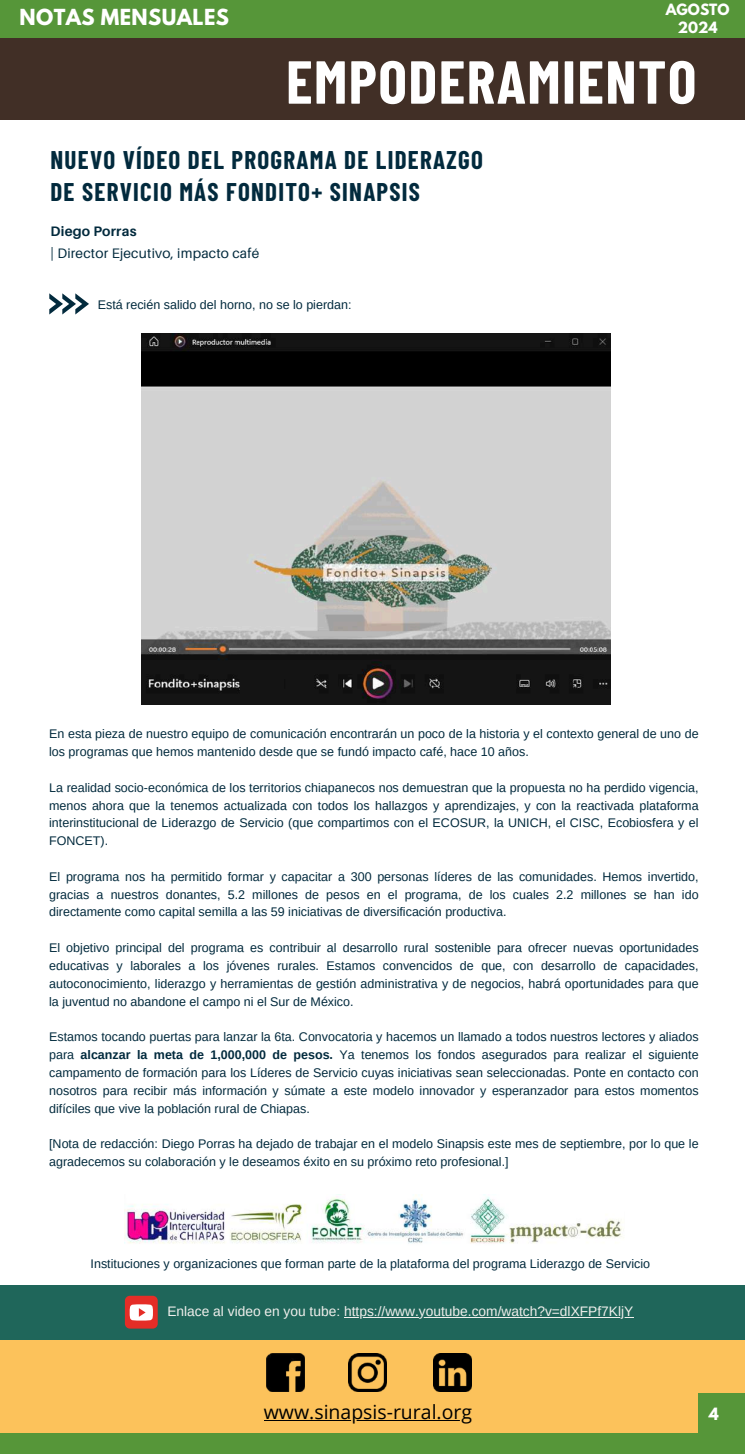
<style>
.page{position:relative;width:745px;height:1454px;background:#fff}
.page>*{position:absolute;margin:0;border:0;box-sizing:border-box;transform-origin:0 0}
.t1{font:700 60.5px "Barlow Condensed";letter-spacing:.025em;color:#fff}
.t2{font:700 25px/31.9px "Barlow Condensed";letter-spacing:.05em;color:#022a3d}
.t3{font:700 19.62px "League Spartan";letter-spacing:.02em;color:#fff}
.t4{font:19.5px "Open Sans";color:#000}
.t5{font:700 15px "League Spartan";color:#fff}
.t6{font:13.75px "Arimo";color:#f0efec}
.t7{font:13.75px "Aileron";letter-spacing:.015em;color:#022a3d}
.t8{font:700 13.75px "Aileron";letter-spacing:.015em;color:#022a3d}
.t9{font:700 13.75px "League Spartan";color:#fff}
.t10{font:12.5px/17.8px "Arimo";color:#022a3d;text-align:justify}
.s1{font-weight:700}
</style>
<div class="page">
<div style="left:0;top:0;width:744px;height:38px;background:#569639"></div>
<svg style="left:49px;top:293px;width:40px;height:21px"></svg>
<div style="left:0;top:38px;width:744px;height:81px;background:#412f26"></div>
<div style="left:0;top:1284px;width:744px;height:99px;background:#1f665a"></div>
<div style="left:0;top:1339px;width:744px;height:109px;background:#fcc25b"></div>
<div style="left:0;top:1433px;width:744px;height:20px;background:#569639"></div>
<div style="left:697px;top:1392px;width:47px;height:48px;background:#569639"></div>
<img style="left:348px;top:1353px;width:38px;height:38px">
<img style="left:433px;top:1353px;width:39px;height:38px">
<img style="left:266px;top:1353px;width:38px;height:38px">
<div style="left:125px;top:1295px;width:33px;height:33px;background:#e52d27;border-radius:5px"></div>
<svg style="left:130px;top:1304px;width:23px;height:16px"></svg>
<img style="left:124px;top:1194px;width:498px;height:50px">
<img style="left:141px;top:333px;width:469px;height:371px">
<div style="left:240px;top:667px;width:43px;height:32px;background:#141414"></div>
<hr style="left:264px;top:1419px;width:208px;height:1px;background:#000">
<hr style="left:344px;top:1316px;width:289px;height:1px;background:#f0efec">
<h3 class="t3" style="left:20px;top:7px;width:211px">NOTAS MENSUALES</h3>
<p class="t9" style="left:665px;top:3px;width:65px">AGOSTO</p>
<p class="t9" style="left:677px;top:20px;width:41px">2024</p>
<h1 class="t1" style="left:286px;top:43px;width:412px">EMPODERAMIENTO</h1>
<h2 class="t2" style="left:50px;top:143px;width:433px">NUEVO VÍDEO DEL PROGRAMA DE LIDERAZGO<br>DE SERVICIO MÁS FONDITO+ SINAPSIS</h2>
<p class="t8" style="left:50px;top:222px;width:87px">Diego Porras</p>
<p class="t7" style="left:50px;top:245px;width:210px">| Director Ejecutivo, impacto café</p>
<p class="t10" style="left:98px;top:295px;width:255px">Está recién salido del horno, no se lo pierdan:</p>
<p class="t10" style="left:49px;top:725px;width:650px">En esta pieza de nuestro equipo de comunicación encontrarán un poco de la historia y el contexto general de uno de los programas que hemos mantenido desde que se fundó impacto café, hace 10 años.</p>
<p class="t10" style="left:49px;top:778px;width:650px">La realidad socio-económica de los territorios chiapanecos nos demuestran que la propuesta no ha perdido vigencia, menos ahora que la tenemos actualizada con todos los hallazgos y aprendizajes, y con la reactivada plataforma interinstitucional de Liderazgo de Servicio (que compartimos con el ECOSUR, la UNICH, el CISC, Ecobiosfera y el FONCET).</p>
<p class="t10" style="left:49px;top:867px;width:650px">El programa nos ha permitido formar y capacitar a 300 personas líderes de las comunidades. Hemos invertido, gracias a nuestros donantes, 5.2 millones de pesos en el programa, de los cuales 2.2 millones se han ido directamente como capital semilla a las 59 iniciativas de diversificación productiva.</p>
<p class="t10" style="left:49px;top:938px;width:650px">El objetivo principal del programa es contribuir al desarrollo rural sostenible para ofrecer nuevas oportunidades educativas y laborales a los jóvenes rurales. Estamos convencidos de que, con desarrollo de capacidades, autoconocimiento, liderazgo y herramientas de gestión administrativa y de negocios, habrá oportunidades para que la juventud no abandone el campo ni el Sur de México.</p>
<p class="t10" style="left:49px;top:1027px;width:650px">Estamos tocando puertas para lanzar la 6ta. Convocatoria y hacemos un llamado a todos nuestros lectores y aliados para <span class="s1">alcanzar la meta de 1,000,000 de pesos.</span> Ya tenemos los fondos asegurados para realizar el siguiente campamento de formación para los Líderes de Servicio cuyas iniciativas sean seleccionadas. Ponte en contacto con nosotros para recibir más información y súmate a este modelo innovador y esperanzador para estos momentos difíciles que vive la población rural de Chiapas.</p>
<p class="t10" style="left:49px;top:1134px;width:650px">[Nota de redacción: Diego Porras ha dejado de trabajar en el modelo Sinapsis este mes de septiembre, por lo que le agradecemos su colaboración y le deseamos éxito en su próximo reto profesional.]</p>
<p class="t10" style="left:91px;top:1254px;width:561px">Instituciones y organizaciones que forman parte de la plataforma del programa Liderazgo de Servicio</p>
<p class="t6" style="left:167px;top:1302px;width:467px">Enlace al video en you tube: https://www.youtube.com/watch?v=dlXFPf7KljY</p>
<h3 class="t4" style="left:264px;top:1398px;width:210px">www.sinapsis-rural.org</h3>
<p class="t5" style="left:708px;top:1406px;width:11px">4</p>
</div>
